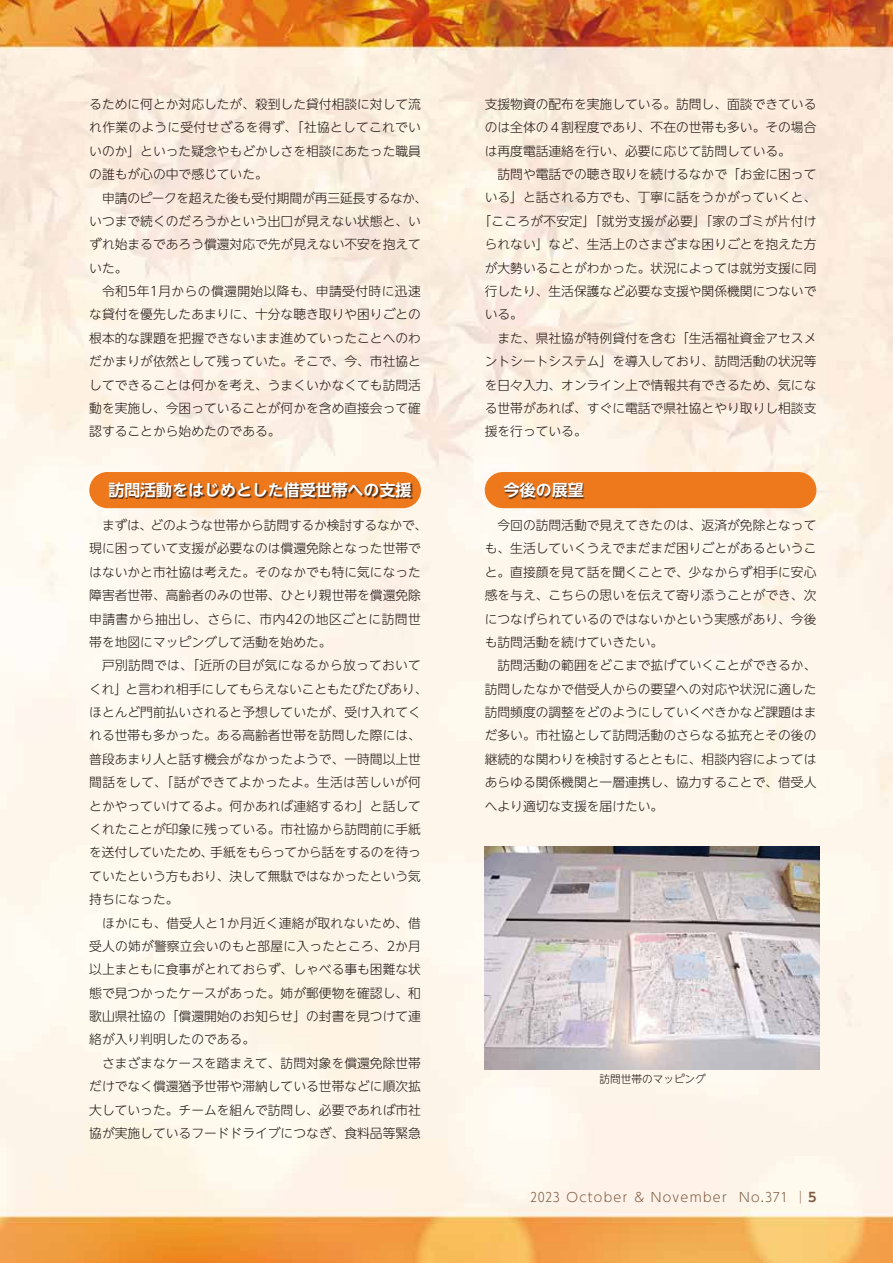
<style>
.page{position:relative;width:893px;height:1263px;background:#fff}
.page>*{position:absolute;margin:0;border:0;box-sizing:border-box;transform-origin:0 0}
.t1{font:700 15.9px "UD Shin Go NT Pr 6 De";color:#fff}
.t2{font:300 12.75px/23.4px "UD Shin Go NT Pr 6 N";color:#221815;text-align:justify}
.t3{font:300 12.75px "UD Shin Go NT Pr 6";letter-spacing:.1em;color:#7e5c43}
.t4{font:300 12.75px "UD Shin Go NT Pr 6 N";letter-spacing:.02em;color:#221815}
.t5{font:300 10.65px "UD Shin Go NT Pr 6";color:#221815}
.s1{font-family:"UD Shin Go NT Pr 6 De";font-weight:700}
</style>
<div class="page">
<img style="left:0;top:0;width:893px;height:1263px">
<div style="left:89px;top:472px;width:332px;height:36px;background:#ee781c;border-radius:18px"></div>
<div style="left:109px;top:483px;width:304px;height:16px;background:#221815;opacity:.75"></div>
<div style="left:485px;top:472px;width:331px;height:36px;background:#ee781c;border-radius:18px"></div>
<div style="left:504px;top:483px;width:81px;height:17px;background:#221815;opacity:.75"></div>
<img style="left:485px;top:846px;width:335px;height:223px">
<p class="t2" style="left:89px;top:92px;width:333px">るために何とか対応したが、殺到した貸付相談に対して流れ作業のように受付せざるを得ず、「社協としてこれでいいのか」といった疑念やもどかしさを相談にあたった職員の誰もが心の中で感じていた。</p>
<p class="t2" style="left:89px;top:186px;width:340px;text-align:left;text-indent:13px">申請のピークを超えた後も受付期間が再三延長するなか、いつまで続くのだろうかという出口が見えない状態と、いずれ始まるであろう償還対応で先が見えない不安を抱えていた。</p>
<p class="t2" style="left:89px;top:279px;width:333px;text-indent:13px">令和5年1月からの償還開始以降も、申請受付時に迅速な貸付を優先したあまりに、十分な聴き取りや困りごとの根本的な課題を把握できないまま進めていったことへのわだかまりが依然として残っていた。そこで、今、市社協としてできることは何かを考え、うまくいかなくても訪問活動を実施し、今困っていることが何かを含め直接会って確認することから始めたのである。</p>
<p class="t1" style="left:108px;top:477px;width:304px">訪問活動をはじめとした借受世帯への支援</p>
<p class="t2" style="left:89px;top:513px;width:340px;text-align:left;text-indent:13px">まずは、どのような世帯から訪問するか検討するなかで、現に困っていて支援が必要なのは償還免除となった世帯ではないかと市社協は考えた。そのなかでも特に気になった障害者世帯、高齢者のみの世帯、ひとり親世帯を償還免除申請書から抽出し、さらに、市内42の地区ごとに訪問世帯を地図にマッピングして活動を始めた。</p>
<p class="t2" style="left:89px;top:653px;width:340px;text-align:left;text-indent:13px">戸別訪問では、「近所の目が気になるから放っておいてくれ」と言われ相手にしてもらえないこともたびたびあり、ほとんど門前払いされると予想していたが、受け入れてくれる世帯も多かった。ある高齢者世帯を訪問した際には、普段あまり人と話す機会がなかったようで、一時間以上世間話をして、「話ができてよかったよ。生活は苦しいが何とかやっていけてるよ。何かあれば連絡するわ」と話してくれたことが印象に残っている。市社協から訪問前に手紙を送付していたため、手紙をもらってから話をするのを待っていたという方もおり、決して無駄ではなかったという気持ちになった。</p>
<p class="t2" style="left:89px;top:910px;width:333px;text-indent:13px">ほかにも、借受人と1か月近く連絡が取れないため、借受人の姉が警察立会いのもと部屋に入ったところ、2か月以上まともに食事がとれておらず、しゃべる事も困難な状態で見つかったケースがあった。姉が郵便物を確認し、和歌山県社協の「償還開始のお知らせ」の封書を見つけて連絡が入り判明したのである。</p>
<p class="t2" style="left:89px;top:1051px;width:333px;text-indent:13px">さまざまなケースを踏まえて、訪問対象を償還免除世帯だけでなく償還猶予世帯や滞納している世帯などに順次拡大していった。チームを組んで訪問し、必要であれば市社協が実施しているフードドライブにつなぎ、食料品等緊急</p>
<p class="t2" style="left:485px;top:92px;width:333px">支援物資の配布を実施している。訪問し、面談できているのは全体の４割程度であり、不在の世帯も多い。その場合は再度電話連絡を行い、必要に応じて訪問している。</p>
<p class="t2" style="left:497px;top:162px;width:320px">訪問や電話での聴き取りを続けるなかで「お金に困って</p>
<p class="t2" style="left:485px;top:185px;width:333px">いる」と話される方でも、丁寧に話をうかがっていくと、</p>
<p class="t4" style="left:478px;top:211px;width:340px">「こころが不安定」「就労支援が必要」「家のゴミが片付け</p>
<p class="t2" style="left:485px;top:232px;width:333px">られない」など、生活上のさまざまな困りごとを抱えた方</p>
<p class="t2" style="left:485px;top:256px;width:333px">が大勢いることがわかった。状況によっては就労支援に同</p>
<p class="t2" style="left:485px;top:279px;width:333px">行したり、生活保護など必要な支援や関係機関につないで</p>
<p class="t2" style="left:485px;top:302px;width:40px">いる。</p>
<p class="t2" style="left:497px;top:326px;width:320px">また、県社協が特例貸付を含む「生活福祉資金アセスメ</p>
<p class="t2" style="left:485px;top:349px;width:333px">ントシートシステム」を導入しており、訪問活動の状況等</p>
<p class="t2" style="left:485px;top:372px;width:333px">を日々入力、オンライン上で情報共有できるため、気にな</p>
<p class="t2" style="left:485px;top:396px;width:333px">る世帯があれば、すぐに電話で県社協とやり取りし相談支</p>
<p class="t2" style="left:485px;top:419px;width:104px">援を行っている。</p>
<p class="t1" style="left:504px;top:477px;width:81px">今後の展望</p>
<p class="t2" style="left:485px;top:513px;width:333px;text-indent:13px">今回の訪問活動で見えてきたのは、返済が免除となっても、生活していくうえでまだまだ困りごとがあるということ。直接顔を見て話を聞くことで、少なからず相手に安心感を与え、こちらの思いを伝えて寄り添うことができ、次につなげられているのではないかという実感があり、今後も訪問活動を続けていきたい。</p>
<p class="t2" style="left:485px;top:653px;width:333px;text-indent:13px">訪問活動の範囲をどこまで拡げていくことができるか、訪問したなかで借受人からの要望への対応や状況に適した訪問頻度の調整をどのようにしていくべきかなど課題はまだ多い。市社協として訪問活動のさらなる拡充とその後の継続的な関わりを検討するとともに、相談内容によってはあらゆる関係機関と一層連携し、協力することで、借受人へより適切な支援を届けたい。</p>
<p class="t5" style="left:600px;top:1070px;width:108px">訪問世帯のマッピング</p>
<p class="t3" style="left:530px;top:1187px;width:288px">2023 October &amp; November No.371 │<span class="s1">5</span></p>
</div>
